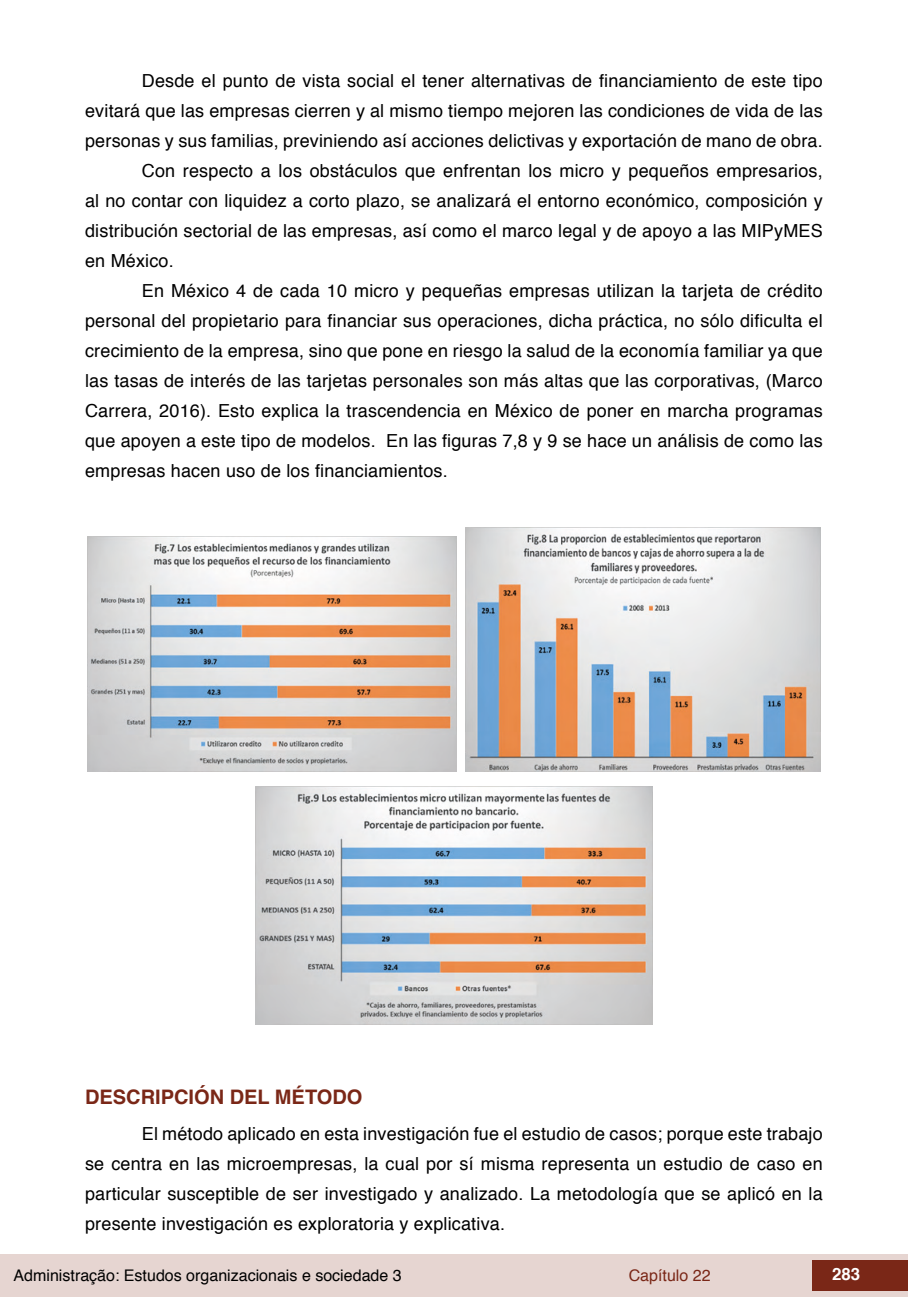
<style>
.page{position:relative;width:908px;height:1304px;background:#fff}
.page>*{position:absolute;margin:0;border:0;box-sizing:border-box;transform-origin:0 0}
.t1{font:700 20px "Helvetica";color:#7a2717}
.t2{font:18px/30px "Helvetica";letter-spacing:.01em;color:#000;text-align:justify}
.t3{font:700 16.8px "Helvetica";color:#fff}
.t4{font:16px "Helvetica";color:#000}
.t5{font:16px "Helvetica";color:#7a2717}
</style>
<div class="page">
<div style="left:0;top:1254px;width:906px;height:43px;background:#e6d5d1"></div>
<div style="left:812px;top:1261px;width:95px;height:30px;background:#7a2717"></div>
<img style="left:87px;top:537px;width:369px;height:235px">
<img style="left:465px;top:527px;width:355px;height:245px">
<img style="left:256px;top:786px;width:396px;height:239px">
<p class="t2" style="left:142px;top:66px;width:682px">Desde el punto de vista social el tener alternativas de financiamiento de este tipo</p>
<p class="t2" style="left:85px;top:96px;width:738px">evitará que las empresas cierren y al mismo tiempo mejoren las condiciones de vida de las</p>
<p class="t2" style="left:85px;top:126px;width:738px">personas y sus familias, previniendo así acciones delictivas y exportación de mano de obra.</p>
<p class="t2" style="left:142px;top:156px;width:682px">Con respecto a los obstáculos que enfrentan los micro y pequeños empresarios,</p>
<p class="t2" style="left:85px;top:186px;width:738px">al no contar con liquidez a corto plazo, se analizará el entorno económico, composición y</p>
<p class="t2" style="left:85px;top:216px;width:738px">distribución sectorial de las empresas, así como el marco legal y de apoyo a las MIPyMES</p>
<p class="t2" style="left:85px;top:246px;width:90px">en México.</p>
<p class="t2" style="left:142px;top:276px;width:682px">En México 4 de cada 10 micro y pequeñas empresas utilizan la tarjeta de crédito</p>
<p class="t2" style="left:85px;top:306px;width:738px">personal del propietario para financiar sus operaciones, dicha práctica, no sólo dificulta el</p>
<p class="t2" style="left:85px;top:336px;width:738px">crecimiento de la empresa, sino que pone en riesgo la salud de la economía familiar ya que</p>
<p class="t2" style="left:85px;top:366px;width:738px">las tasas de interés de las tarjetas personales son más altas que las corporativas, (Marco</p>
<p class="t2" style="left:85px;top:396px;width:738px">Carrera, 2016). Esto explica la trascendencia en México de poner en marcha programas</p>
<p class="t2" style="left:85px;top:427px;width:738px">que apoyen a este tipo de modelos. En las figuras 7,8 y 9 se hace un análisis de como las</p>
<p class="t2" style="left:85px;top:457px;width:364px">empresas hacen uso de los financiamientos.</p>
<p class="t1" style="left:85px;top:1081px;width:279px">DESCRIPCIÓN DEL MÉTODO</p>
<p class="t2" style="left:85px;top:1119px;width:738px;text-indent:57px">El método aplicado en esta investigación fue el estudio de casos; porque este trabajo se centra en las microempresas, la cual por sí misma representa un estudio de caso en particular susceptible de ser investigado y analizado. La metodología que se aplicó en la presente investigación es exploratoria y explicativa.</p>
<p class="t4" style="left:14px;top:1263px;width:389px">Administração: Estudos organizacionais e sociedade 3</p>
<p class="t5" style="left:628px;top:1263px;width:83px">Capítulo 22</p>
<p class="t3" style="left:831px;top:1261px;width:30px">283</p>
</div>
